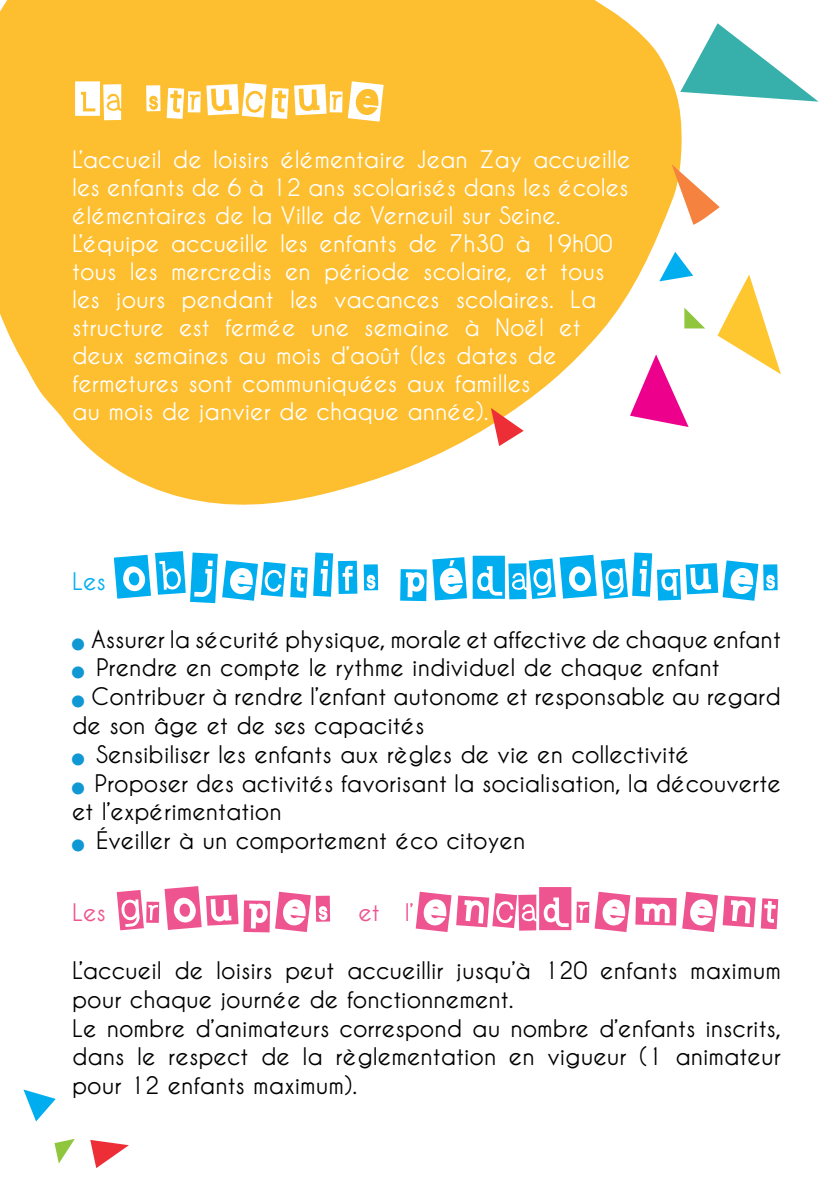
<style>
.page{position:relative;width:840px;height:1191px;background:#fff}
.page>*{position:absolute;margin:0;border:0;box-sizing:border-box;transform-origin:0 0}
.t1{font:60px "Earwig Factory";color:#00aeef}
.t2{font:60px "Earwig Factory";color:#ee548f}
.t3{font:60px "Earwig Factory";color:#fff}
.t4{font:700 24px/28.8px "Caviar Dreams";color:#000}
.t5{font:700 24px/28px "Caviar Dreams";color:#fff}
.t6{font:700 24px "Caviar Dreams";color:#ee548f}
.t7{font:700 24px "Caviar Dreams";color:#00aeef}
.s1{color:#1098d4}
</style>
<div class="page">
<svg style="left:0;top:0;width:681px;height:505px;background:#fdc74e"></svg>
<svg style="left:680px;top:23px;width:138px;height:79px"></svg>
<svg style="left:490px;top:408px;width:33px;height:38px"></svg>
<svg style="left:717px;top:274px;width:63px;height:100px"></svg>
<svg style="left:671px;top:164px;width:48px;height:61px"></svg>
<svg style="left:684px;top:308px;width:20px;height:20px"></svg>
<svg style="left:629px;top:354px;width:59px;height:73px"></svg>
<svg style="left:659px;top:252px;width:33px;height:29px"></svg>
<svg style="left:90px;top:1140px;width:39px;height:28px"></svg>
<svg style="left:54px;top:1138px;width:21px;height:25px"></svg>
<svg style="left:23px;top:1089px;width:33px;height:32px"></svg>
<h1 class="t3" style="left:72px;top:63px;width:315px">LA STRUCTURE</h1>
<p class="t5" style="left:72px;top:145px;width:559px">L’accueil de loisirs élémentaire Jean Zay accueille les enfants de 6 à 12 ans scolarisés dans les écoles élémentaires de la Ville de Verneuil sur Seine.<br>L’équipe accueille les enfants de 7h30 à 19h00 tous les mercredis en période scolaire, et tous les jours pendant les vacances scolaires. La structure est fermée une semaine à Noël et deux semaines au mois d’août (les dates de fermetures sont communiquées aux familles<br>au mois de janvier de chaque année).</p>
<h1 class="t1" style="left:111px;top:542px;width:670px">OBJECTIFS PÉDAGOGIQUES</h1>
<p class="t4" style="left:72px;top:624px;width:710px"><span class="s1">■</span> Assurer la sécurité physique, morale et affective de chaque enfant</p>
<p class="t4" style="left:72px;top:653px;width:648px"><span class="s1">■</span> Prendre en compte le rythme individuel de chaque enfant</p>
<p class="t4" style="left:72px;top:681px;width:710px"><span class="s1">■</span> Contribuer à rendre l’enfant autonome et responsable au regard de son âge et de ses capacités</p>
<p class="t4" style="left:72px;top:739px;width:619px"><span class="s1">■</span> Sensibiliser les enfants aux règles de vie en collectivité</p>
<p class="t4" style="left:72px;top:768px;width:710px"><span class="s1">■</span> Proposer des activités favorisant la socialisation, la découverte et l’expérimentation</p>
<p class="t4" style="left:72px;top:825px;width:454px"><span class="s1">■</span> Éveiller à un comportement éco citoyen</p>
<p class="t7" style="left:72px;top:568px;width:35px">Les</p>
<h1 class="t2" style="left:114px;top:873px;width:220px">GROUPES</h1>
<h1 class="t2" style="left:413px;top:873px;width:369px">ENCADREMENT</h1>
<p class="t4" style="left:72px;top:955px;width:710px">L’accueil de loisirs peut accueillir jusqu’à 120 enfants maximum pour chaque journée de fonctionnement.<br>Le nombre d’animateurs correspond au nombre d’enfants inscrits, dans le respect de la règlementation en vigueur (1 animateur pour 12 enfants maximum).</p>
<p class="t6" style="left:358px;top:899px;width:56px">et l’</p>
<p class="t6" style="left:72px;top:899px;width:35px">Les</p>
</div>
